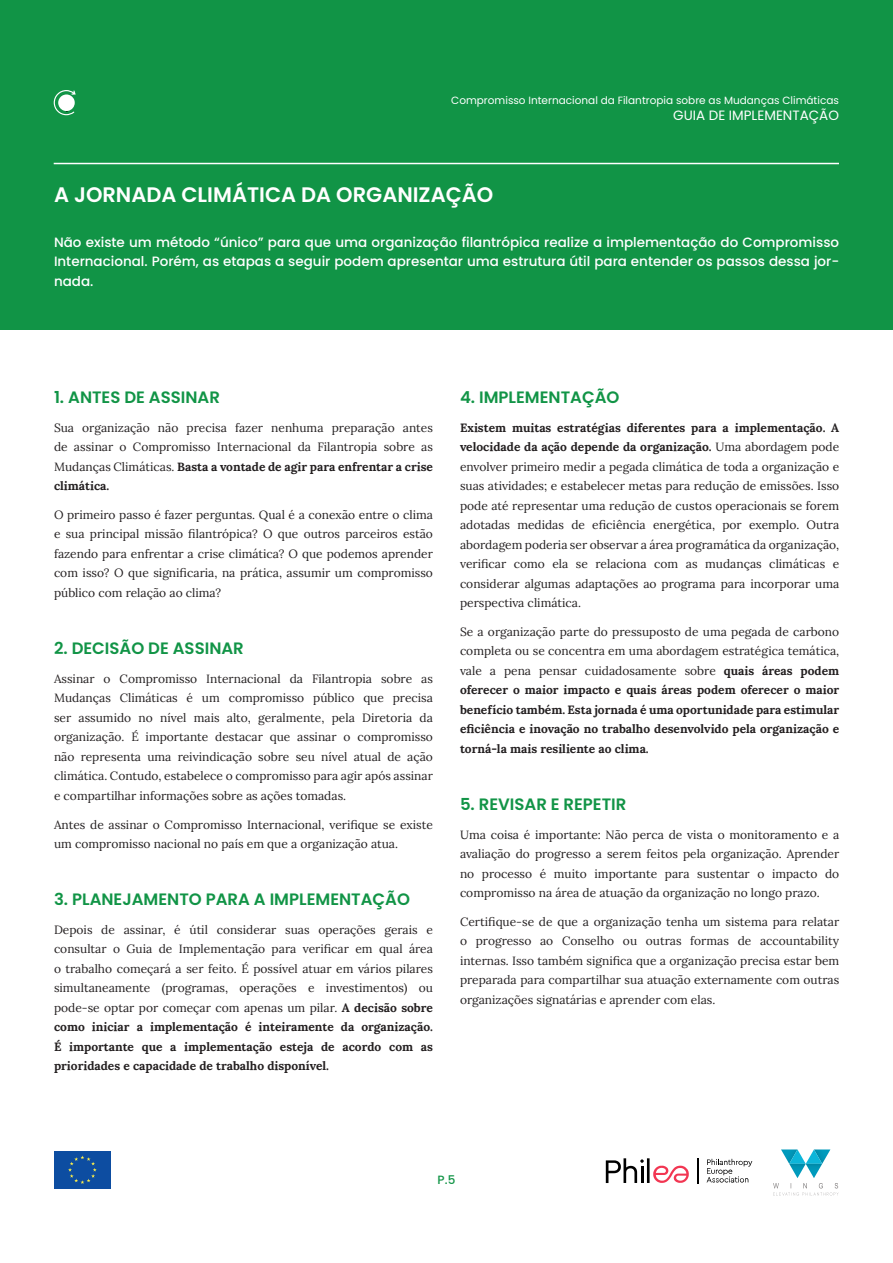
<style>
.page{position:relative;width:893px;height:1263px;background:#fff}
.page>*{position:absolute;margin:0;border:0;box-sizing:border-box;transform-origin:0 0}
.TITULO_SECCIÓN_CHICO{font:600 21px "Poppins";color:#fff}
.t1{font:600 16.5px "Poppins";color:#119446}
.t2{font:500 13.5px/19.5px "Poppins";color:#fff;text-align:justify}
.t3{font:13.5px "Poppins";color:#fff}
.t4{font:12px/19.5px "Lora";color:#231f20;text-align:justify}
.t5{font:700 12px/19.5px "Lora";color:#231f20;text-align:justify}
.t6{font:500 12px "Poppins";color:#119446}
.t7{font:10.5px "Poppins";color:#fff}
.s1{font-weight:700}
.s2{font-weight:400}
</style>
<div class="page">
<div style="left:0;top:0;width:893px;height:288px;background:#119446"></div>
<div style="left:0;top:196px;width:893px;height:133px;background:#119446"></div>
<svg style="left:54px;top:90px;width:22px;height:25px"></svg>
<hr style="left:54px;top:163px;width:785px;height:1px;background:#fff">
<div style="left:54px;top:1151px;width:57px;height:38px;background:#0d4da1"></div>
<svg style="left:68px;top:1155px;width:29px;height:29px"></svg>
<svg style="left:707px;top:1159px;width:45px;height:23px"></svg>
<svg style="left:697px;top:1158px;width:1px;height:25px"></svg>
<svg style="left:606px;top:1158px;width:83px;height:25px"></svg>
<img style="left:773px;top:1183px;width:65px;height:5px">
<img style="left:785px;top:1192px;width:53px;height:4px">
<svg style="left:781px;top:1149px;width:49px;height:29px"></svg>
<p class="t7" style="left:451px;top:94px;width:389px">Compromisso Internacional da Filantropia sobre as Mudanças Climáticas</p>
<p class="t3" style="left:673px;top:108px;width:167px">GUIA DE IMPLEMENTAÇÃO</p>
<p class="TITULO_SECCIÓN_CHICO" style="left:54px;top:183px;width:441px">A JORNADA CLIMÁTICA DA ORGANIZAÇÃO</p>
<p class="t2" style="left:54px;top:232px;width:787px">Não existe um método “único” para que uma organização filantrópica realize a implementação do Compromisso Internacional. Porém, as etapas a seguir podem apresentar uma estrutura útil para entender os passos dessa jor&shy;nada.</p>
<p class="t1" style="left:54px;top:388px;width:167px">1. ANTES DE ASSINAR</p>
<p class="t4" style="left:54px;top:417px;width:380px">Sua organização não precisa fazer nenhuma preparação antes de assinar o Compromisso Internacional da Filantropia sobre as Mudanças Climáticas. <span class="s1">Basta a vontade de agir para enfrentar a crise climática.</span></p>
<p class="t4" style="left:54px;top:504px;width:380px">O primeiro passo é fazer perguntas. Qual é a conexão entre o clima e sua principal missão filantrópica? O que outros parceiros estão fazendo para enfrentar a crise climática? O que podemos aprender com isso? O que significaria, na prática, assumir um compromisso público com relação ao clima?</p>
<p class="t1" style="left:54px;top:639px;width:191px">2. DECISÃO DE ASSINAR</p>
<p class="t4" style="left:54px;top:668px;width:380px">Assinar o Compromisso Internacional da Filantropia sobre as Mudanças Climáticas é um compromisso público que precisa ser assumido no nível mais alto, geralmente, pela Diretoria da organização. É importante destacar que assinar o compromisso não representa uma reivindicação sobre seu nível atual de ação climática. Contudo, estabelece o compromisso para agir após assinar e compartilhar informações sobre as ações tomadas.</p>
<p class="t4" style="left:54px;top:814px;width:380px">Antes de assinar o Compromisso Internacional, verifique se existe um compromisso nacional no país em que a organização atua.</p>
<p class="t1" style="left:54px;top:890px;width:358px">3. PLANEJAMENTO PARA A IMPLEMENTAÇÃO</p>
<p class="t4" style="left:54px;top:919px;width:380px">Depois de assinar, é útil considerar suas operações gerais e consultar o Guia de Implementação para verificar em qual área o trabalho começará a ser feito. É possível atuar em vários pilares simultaneamente (programas, operações e investimentos) ou pode-se optar por começar com apenas um pilar. <span class="s1">A decisão sobre como iniciar a implementação é inteiramente da organização.<br>É importante que a implementação esteja de acordo com as prioridades e capacidade de trabalho disponível.</span></p>
<p class="t1" style="left:460px;top:388px;width:161px">4. IMPLEMENTAÇÃO</p>
<p class="t4" style="left:460px;top:417px;width:381px"><span class="s1">Existem muitas estratégias diferentes para a implementação. A velocidade da ação depende da organização.</span> Uma abordagem pode envolver primeiro medir a pegada climática de toda a organização e suas atividades; e estabelecer metas para redução de emissões. Isso pode até representar uma redução de custos operacionais se forem adotadas medidas de eficiência energética, por exemplo. Outra abordagem poderia ser observar a área programática da organização, verificar como ela se relaciona com as mudanças climáticas e considerar algumas adaptações ao programa para incorporar uma perspectiva climática.</p>
<p class="t5" style="left:460px;top:621px;width:381px"><span class="s2">Se a organização parte do pressuposto de uma pegada de carbono completa ou se concentra em uma abordagem estratégica temática, vale a pena pensar cuidadosamente sobre</span> quais áreas podem oferecer o maior impacto e quais áreas podem oferecer o maior benefício também. Esta jornada é uma oportunidade para estimular eficiência e inovação no trabalho desenvolvido pela organização e torná-la mais resiliente ao clima.</p>
<p class="t1" style="left:460px;top:795px;width:168px">5. REVISAR E REPETIR</p>
<p class="t4" style="left:460px;top:824px;width:381px">Uma coisa é importante: Não perca de vista o monitoramento e a avaliação do progresso a serem feitos pela organização. Aprender no processo é muito importante para sustentar o impacto do compromisso na área de atuação da organização no longo prazo.</p>
<p class="t4" style="left:460px;top:911px;width:381px">Certifique-se de que a organização tenha um sistema para relatar o progresso ao Conselho ou outras formas de accountability internas. Isso também significa que a organização precisa estar bem preparada para compartilhar sua atuação externamente com outras organizações signatárias e aprender com elas.</p>
<p class="t6" style="left:438px;top:1172px;width:19px">P.5</p>
</div>
